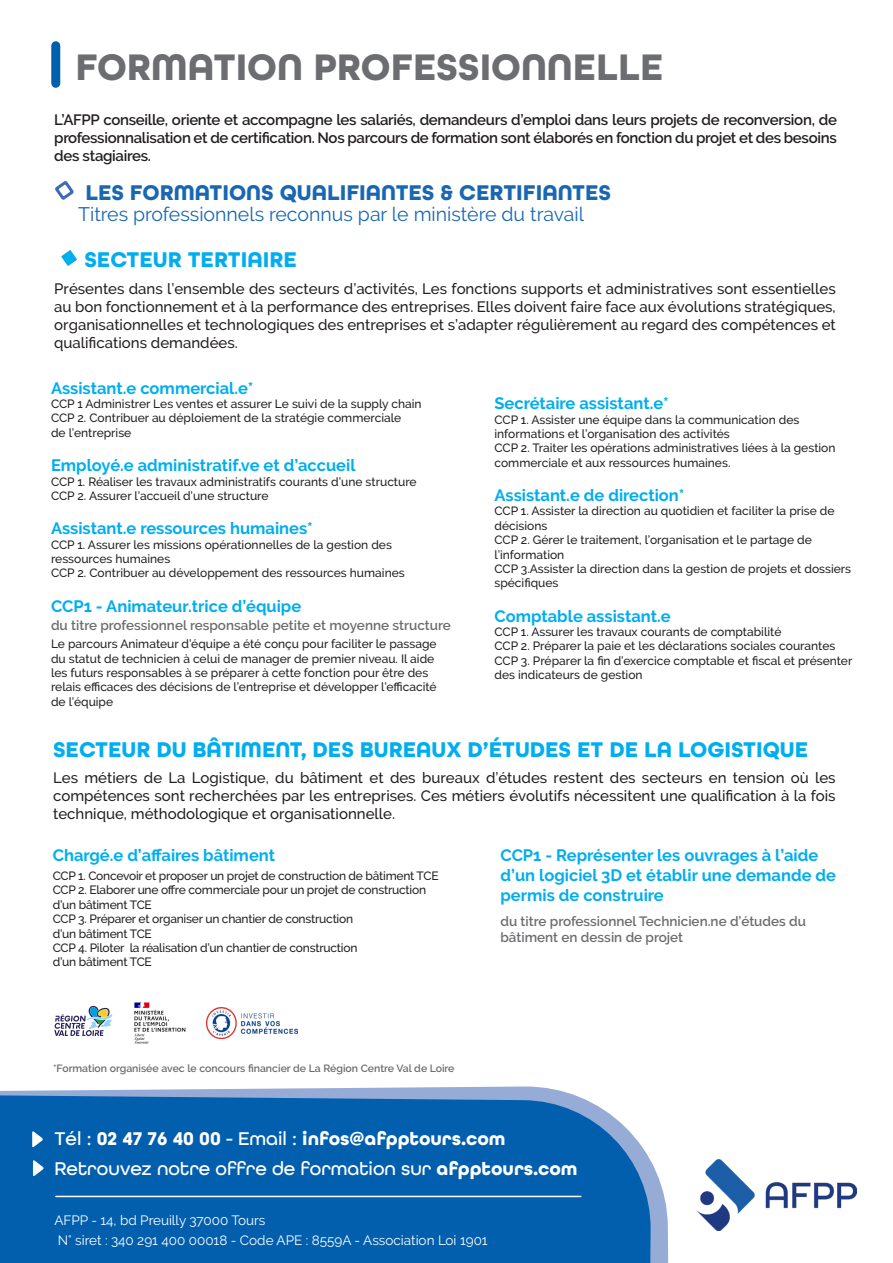
<style>
.page{position:relative;width:893px;height:1263px;background:#fff}
.page>*{position:absolute;margin:0;border:0;box-sizing:border-box;transform-origin:0 0}
.t1{font:700 39px "All Round Gothic";color:#6c6d70}
.t2{font:700 22.5px "All Round Gothic";color:#00aeef}
.t3{font:700 22.5px "All Round Gothic";color:#1967b1}
.t4{font:19.5px "Raleway";color:#1967b1}
.t5{font:500 19.5px "All Round Gothic";color:#fff}
.t6{font:700 19.5px "All Round Gothic";color:#fff}
.Labeur_puces{font:700 16.5px/19.8px "Raleway";color:#00aeef}
.chapeau2{font:500 15px/18px "Raleway";color:#231f20;text-align:justify}
.Chapeau{font:600 15px/18px "Raleway";letter-spacing:-.02em;color:#231f20;text-align:justify}
.Labeur_puces-2{font:600 13.5px/16.5px "Raleway";color:#6c6d70}
.t7{font:13.5px "Raleway";color:#fff}
.Labeur_puces-3{font:500 12px/14.4px "Raleway";color:#231f20}
.Labeur_puces-4{font:500 12px/14.4px "Raleway";letter-spacing:-.02em;color:#231f20}
.Labeur_puces-5{font:600 10.5px "Raleway";color:#6c6d70}
.s1{font-weight:500}
.s2{font-weight:700}
</style>
<div class="page">
<svg style="left:0;top:1086px;width:669px;height:177px"></svg>
<svg style="left:0;top:1091px;width:651px;height:172px;background:#0e66b2"></svg>
<div style="left:51px;top:46px;width:9px;height:37px;background:#015fae"></div>
<svg style="left:55px;top:181px;width:19px;height:19px"></svg>
<svg style="left:61px;top:250px;width:16px;height:16px"></svg>
<img style="left:696px;top:1159px;width:160px;height:72px">
<svg style="left:33px;top:1160px;width:11px;height:16px"></svg>
<svg style="left:32px;top:1131px;width:11px;height:16px"></svg>
<hr style="left:56px;top:1196px;width:525px;height:1px;background:#fff">
<img style="left:134px;top:1002px;width:52px;height:42px">
<img style="left:206px;top:1007px;width:92px;height:31px">
<svg style="left:54px;top:1006px;width:59px;height:30px"></svg>
<h1 class="t1" style="left:75px;top:44px;width:589px">FORMATION PROFESSIONNELLE</h1>
<p class="Chapeau" style="left:54px;top:110px;width:784px">L’AFPP conseille, oriente et accompagne les salariés, demandeurs d’emploi dans leurs projets de reconversion, de professionnalisation et de certification. Nos parcours de formation sont élaborés en fonction du projet et des besoins des stagiaires.</p>
<h3 class="t3" style="left:85px;top:179px;width:527px">LES FORMATIONS QUALIFIANTES &amp; CERTIFIANTES</h3>
<p class="t4" style="left:78px;top:202px;width:507px">Titres professionnels reconnus par le ministère du travail</p>
<h3 class="t2" style="left:84px;top:247px;width:214px">SECTEUR TERTIAIRE</h3>
<p class="chapeau2" style="left:54px;top:280px;width:783px">Présentes dans l’ensemble des secteurs d’activités, Les fonctions supports et administratives sont essentielles au bon fonctionnement et à la performance des entreprises. Elles doivent faire face aux évolutions stratégiques, organisationnelles et technologiques des entreprises et s’adapter régulièrement au regard des compétences et qualifications demandées.</p>
<p class="Labeur_puces" style="left:51px;top:378px;width:204px">Assistant.e commercial.e*</p>
<p class="Labeur_puces-3" style="left:51px;top:397px;width:372px">CCP 1 Administrer Les ventes et assurer Le suivi de la supply chain<br>CCP 2. Contribuer au déploiement de la stratégie commerciale<br>de l’entreprise</p>
<p class="Labeur_puces" style="left:51px;top:455px;width:306px">Employé.e administratif.ve et d’accueil</p>
<p class="Labeur_puces-3" style="left:51px;top:474px;width:367px">CCP 1. Réaliser les travaux administratifs courants d’une structure</p>
<p class="Labeur_puces-3" style="left:51px;top:488px;width:219px">CCP 2. Assurer l’accueil d’une structure</p>
<p class="Labeur_puces" style="left:51px;top:518px;width:263px">Assistant.e ressources humaines*</p>
<p class="Labeur_puces-3" style="left:51px;top:537px;width:342px">CCP 1. Assurer les missions opérationnelles de la gestion des ressources humaines</p>
<p class="Labeur_puces-3" style="left:51px;top:566px;width:355px">CCP 2. Contribuer au développement des ressources humaines</p>
<p class="Labeur_puces" style="left:51px;top:596px;width:252px">CCP1 - Animateur.trice d’équipe</p>
<p class="Labeur_puces-2" style="left:51px;top:616px;width:401px">du titre professionnel responsable petite et moyenne structure</p>
<p class="Labeur_puces-3" style="left:51px;top:637px;width:387px">Le parcours Animateur d’équipe a été conçu pour faciliter le passage du statut de technicien à celui de manager de premier niveau. Il aide les futurs responsables à se préparer à cette fonction pour être des relais efficaces des décisions de l’entreprise et développer l’efficacité de l’équipe</p>
<p class="Labeur_puces" style="left:494px;top:394px;width:176px">Secrétaire assistant.e*</p>
<p class="Labeur_puces-3" style="left:494px;top:412px;width:306px">CCP 1. Assister une équipe dans la communication des informations et l’organisation des activités</p>
<p class="Labeur_puces-3" style="left:494px;top:441px;width:343px">CCP 2. Traiter les opérations administratives liées à la gestion commerciale et aux ressources humaines.</p>
<p class="Labeur_puces" style="left:494px;top:485px;width:191px">Assistant.e de direction*</p>
<p class="Labeur_puces-3" style="left:494px;top:504px;width:342px">CCP 1. Assister la direction au quotidien et faciliter la prise de décisions</p>
<p class="Labeur_puces-3" style="left:494px;top:533px;width:319px">CCP 2. Gérer le traitement, l’organisation et le partage de l’information</p>
<p class="Labeur_puces-3" style="left:494px;top:562px;width:358px">CCP 3.Assister la direction dans la gestion de projets et dossiers spécifiques</p>
<p class="Labeur_puces" style="left:494px;top:606px;width:178px">Comptable assistant.e</p>
<p class="Labeur_puces-3" style="left:494px;top:625px;width:288px">CCP 1. Assurer les travaux courants de comptabilité</p>
<p class="Labeur_puces-3" style="left:494px;top:639px;width:342px">CCP 2. Préparer la paie et les déclarations sociales courantes</p>
<p class="Labeur_puces-3" style="left:494px;top:653px;width:359px">CCP 3. Préparer la fin d’exercice comptable et fiscal et présenter des indicateurs de gestion</p>
<h3 class="t2" style="left:53px;top:736px;width:757px">SECTEUR DU BÂTIMENT, DES BUREAUX D’ÉTUDES ET DE LA LOGISTIQUE</h3>
<p class="chapeau2" style="left:53px;top:769px;width:784px">Les métiers de La Logistique, du bâtiment et des bureaux d’études restent des secteurs en tension où les compétences sont recherchées par les entreprises. Ces métiers évolutifs nécessitent une qualification à la fois technique, méthodologique et organisationnelle.</p>
<p class="Labeur_puces" style="left:53px;top:846px;width:224px">Chargé.e d’affaires bâtiment</p>
<p class="Labeur_puces-4" style="left:53px;top:868px;width:387px">CCP 1. Concevoir et proposer un projet de construction de bâtiment TCE</p>
<p class="Labeur_puces-4" style="left:53px;top:883px;width:375px">CCP 2. Elaborer une offre commerciale pour un projet de construction d’un bâtiment TCE</p>
<p class="Labeur_puces-4" style="left:53px;top:912px;width:302px">CCP 3. Préparer et organiser un chantier de construction</p>
<p class="Labeur_puces-4" style="left:53px;top:926px;width:101px">d’un bâtiment TCE</p>
<p class="Labeur_puces-4" style="left:53px;top:940px;width:306px">CCP 4. Piloter la réalisation d’un chantier de construction</p>
<p class="Labeur_puces-4" style="left:53px;top:955px;width:101px">d’un bâtiment TCE</p>
<p class="Labeur_puces-5" style="left:53px;top:1063px;width:403px">*Formation organisée avec le concours financier de La Région Centre Val de Loire</p>
<p class="Labeur_puces" style="left:500px;top:846px;width:337px">CCP1 - Représenter les ouvrages à l’aide d’un logiciel 3D et établir une demande de permis de construire</p>
<p class="Labeur_puces-2" style="left:500px;top:913px;width:307px">du titre professionnel Technicien.ne d’études du bâtiment en dessin de projet</p>
<p class="t6" style="left:54px;top:1126px;width:453px"><span class="s1">Tél :</span> 02 47 76 40 00 <span class="s1">- Email :</span> infos@afpptours.com</p>
<p class="t5" style="left:54px;top:1156px;width:525px">Retrouvez notre offre de formation sur <span class="s2">afpptours.com</span></p>
<p class="t7" style="left:54px;top:1212px;width:213px">AFPP - 14, bd Preuilly 37000 Tours</p>
<p class="t7" style="left:58px;top:1232px;width:431px">N° siret : 340 291 400 00018 - Code APE : 8559A - Association Loi 1901</p>
</div>
